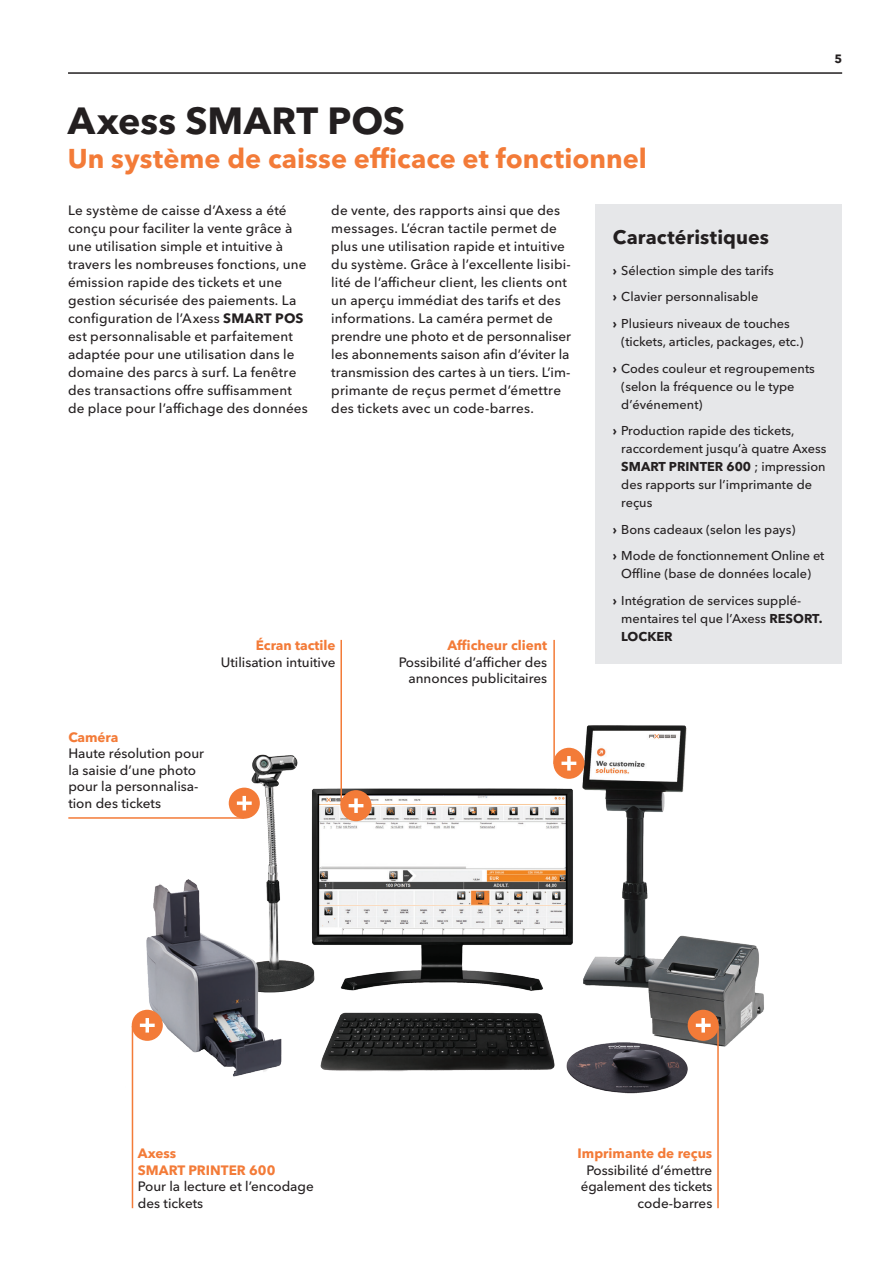
<style>
.page{position:relative;width:893px;height:1263px;background:#fff}
.page>*{position:absolute;margin:0;border:0;box-sizing:border-box;transform-origin:0 0}
.t1{font:700 37.5px "Avenir Next Cyr";letter-spacing:.005em;color:#231f20}
.t2{font:700 27px "Avenir Next Cyr";letter-spacing:.005em;color:#f37b38}
.t3{font:700 19.5px "Avenir Next Cyr";letter-spacing:.005em;color:#231f20}
.t4{font:500 13.5px/18px "Avenir Next Cyr";letter-spacing:.01em;color:#231f20}
.t5{font:700 13.5px/16.5px "Avenir Next Cyr";color:#f37b38}
.t6{font:500 12.75px/18px "Avenir Next Cyr";color:#231f20}
.t7{font:700 12px "Avenir Next Cyr";color:#231f20}
.s1{font-weight:700}
</style>
<div class="page">
<hr style="left:68px;top:72px;width:774px;height:2px;background:#231f20">
<div style="left:596px;top:205px;width:246px;height:459px;background:#e6e7e9"></div>
<img style="left:131px;top:725px;width:633px;height:386px">
<div style="left:553px;top:748px;width:31px;height:31px;background:#f37b38;border-radius:50%"></div>
<svg style="left:561px;top:756px;width:15px;height:14px"></svg>
<div style="left:688px;top:1010px;width:31px;height:31px;background:#f37b38;border-radius:50%"></div>
<svg style="left:696px;top:1018px;width:15px;height:14px"></svg>
<div style="left:132px;top:1010px;width:31px;height:31px;background:#f37b38;border-radius:50%"></div>
<svg style="left:140px;top:1018px;width:15px;height:14px"></svg>
<div style="left:229px;top:788px;width:31px;height:31px;background:#f37b38;border-radius:50%"></div>
<svg style="left:237px;top:796px;width:15px;height:14px"></svg>
<div style="left:340px;top:790px;width:32px;height:31px;background:#f37b38;border-radius:50%"></div>
<svg style="left:349px;top:798px;width:14px;height:15px"></svg>
<hr style="left:68px;top:817px;width:176px;height:2px;background:#f37b38">
<hr style="left:340px;top:640px;width:2px;height:166px;background:#f37b38">
<hr style="left:553px;top:640px;width:2px;height:124px;background:#f37b38">
<hr style="left:717px;top:1026px;width:2px;height:182px;background:#f37b38">
<hr style="left:132px;top:1026px;width:1px;height:182px;background:#f37b38">
<p class="t7" style="left:834px;top:52px;width:9px">5</p>
<h1 class="t1" style="left:68px;top:97px;width:339px">Axess SMART POS</h1>
<h2 class="t2" style="left:68px;top:142px;width:581px">Un système de caisse efficace et fonctionnel</h2>
<p class="t4" style="left:68px;top:202px;width:241px">Le système de caisse d’Axess a été conçu pour faciliter la vente grâce à une utilisation simple et intuitive à travers les nombreuses fonctions, une émission rapide des tickets et une gestion sécurisée des paiements. La configuration de l’Axess <span class="s1">SMART POS </span>est personnalisable et parfaitement adaptée pour une utilisation dans le domaine des parcs à surf. La fenêtre des transactions offre suffisamment de place pour l’affichage des données</p>
<p class="t4" style="left:331px;top:202px;width:241px">de vente, des rapports ainsi que des messages. L’écran tactile permet de plus une utilisation rapide et intuitive du système. Grâce à l’excellente lisibi&shy;lité de l’afficheur client, les clients ont un aperçu immédiat des tarifs et des informations. La caméra permet de prendre une photo et de personnaliser les abonnements saison afin d’éviter la transmission des cartes à un tiers. L’im&shy;primante de reçus permet d’émettre des tickets avec un code-barres.</p>
<p class="t5" style="left:256px;top:637px;width:81px">Écran tactile</p>
<p class="t4" style="left:221px;top:653px;width:116px">Utilisation intuitive</p>
<p class="t5" style="left:447px;top:637px;width:101px">Afficheur client</p>
<p class="t4" style="left:399px;top:654px;width:150px;line-height:16.5px;text-align:right">Possibilité d’afficher des annonces publicitaires</p>
<h3 class="t3" style="left:613px;top:225px;width:158px">Caractéristiques</h3>
<p class="t6" style="left:613px;top:257px;width:179px;line-height:26.5px"><span class="s1">›</span> Sélection simple des tarifs<br><span class="s1">›</span> Clavier personnalisable<br><span class="s1">›</span> Plusieurs niveaux de touches</p>
<p class="t6" style="left:613px;top:328px;width:204px;line-height:26.5px;text-align:center">(tickets, articles, packages, etc.)<br><span class="s1">›</span> Codes couleur et regroupements</p>
<p class="t6" style="left:621px;top:377px;width:175px">(selon la fréquence ou le type d’événement)</p>
<p class="t6" style="left:621px;top:421px;width:207px;text-indent:-9px"><span class="s1">›</span> Production rapide des tickets, raccordement jusqu’à quatre Axess<br><span class="s1">SMART PRINTER 600</span> ; impression des rapports sur l’imprimante de reçus</p>
<p class="t6" style="left:613px;top:516px;width:213px;line-height:26.5px"><span class="s1">›</span> Bons cadeaux (selon les pays)<br><span class="s1">›</span> Mode de fonctionnement Online et</p>
<p class="t6" style="left:613px;top:560px;width:200px;line-height:26.5px;text-indent:9px">Offline (base de données locale) <span class="s1">›</span> Intégration de services supplé-</p>
<p class="t6" style="left:621px;top:609px;width:203px">mentaires tel que l’Axess <span class="s1">RESORT.<br>LOCKER</span></p>
<p class="t5" style="left:68px;top:728px;width:52px">Caméra</p>
<p class="t4" style="left:68px;top:745px;width:137px;line-height:16.5px">Haute résolution pour la saisie d’une photo pour la personnalisa&shy;tion des tickets</p>
<p class="t5" style="left:138px;top:1145px;width:139px">Axess<br>SMART PRINTER 600</p>
<p class="t4" style="left:138px;top:1178px;width:177px;line-height:16.5px">Pour la lecture et l’encodage des tickets</p>
<p class="t5" style="left:578px;top:1145px;width:136px">Imprimante de reçus</p>
<p class="t4" style="left:581px;top:1162px;width:133px;line-height:16.5px;text-align:right">Possibilité d’émettre également des tickets code-barres</p>
</div>
